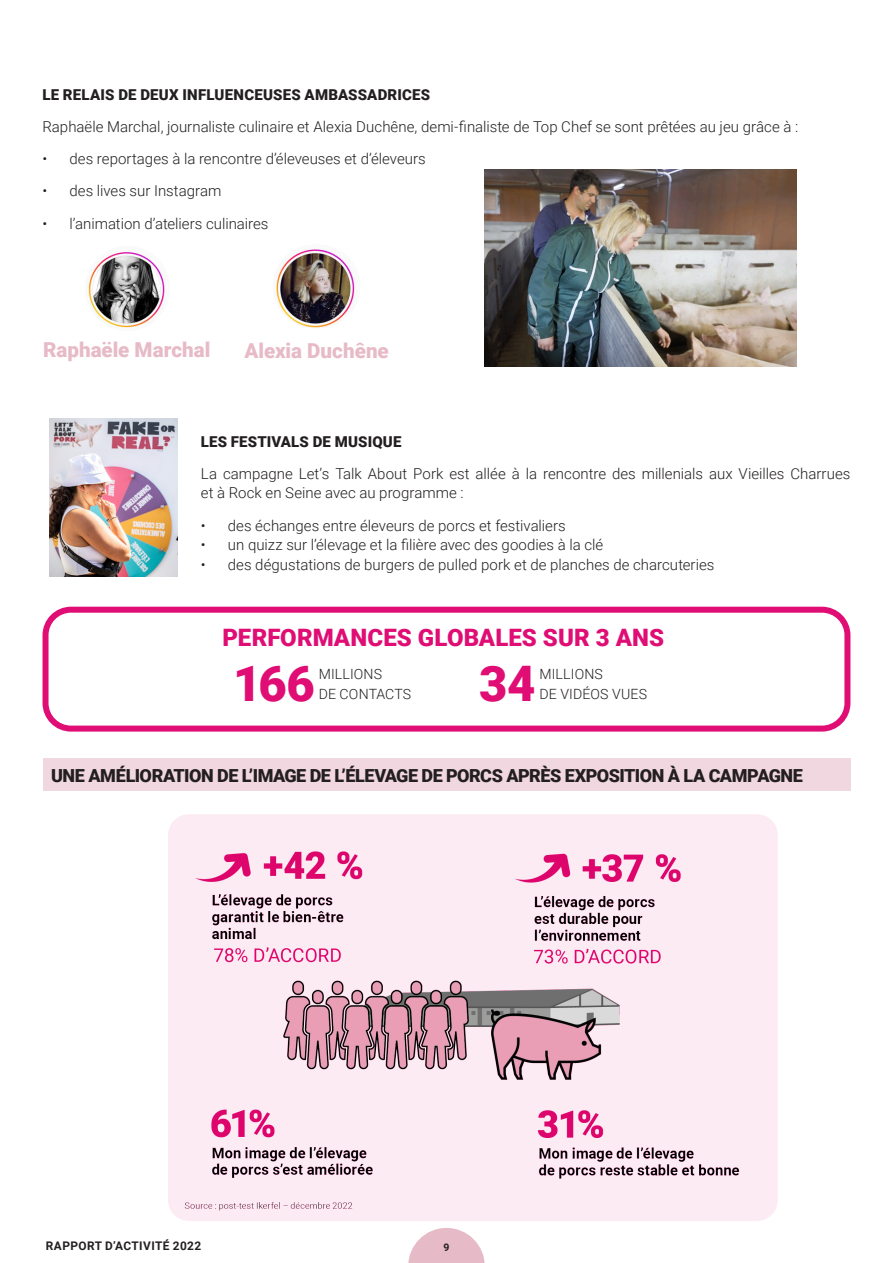
<style>
.page{position:relative;width:893px;height:1263px;background:#fff}
.page>*{position:absolute;margin:0;border:0;box-sizing:border-box;transform-origin:0 0}
.texte_courant{font:900 49.05px "Roboto";color:#df0d74}
.texte_courant-2{font:900 24px "Roboto";letter-spacing:.005em;color:#df0d74}
.texte_courant-3{font:900 20.55px "Roboto";color:#e7bac7}
.texte_courant-4{font:900 18px "Roboto";letter-spacing:-.025em;color:#231f20}
.texte_courant-5{font:300 15px/19.5px "Roboto";color:#231f20}
.texte_courant-6{font:900 15px "Roboto";letter-spacing:.01em;color:#231f20}
.texte_courant-7{font:300 14.1px/19.8px "Roboto";letter-spacing:.01em;color:#231f20}
.t1{font:700 11.85px "Roboto";letter-spacing:.035em;color:#231f20}
.t2{font:700 10.5px "Roboto";color:#231f20}
</style>
<div class="page">
<svg style="left:408px;top:1228px;width:77px;height:35px"></svg>
<div style="left:43px;top:758px;width:807px;height:33px;background:#f1d7df"></div>
<img style="left:85px;top:246px;width:85px;height:85px;border-radius:42px">
<img style="left:273px;top:244px;width:87px;height:84px;border-radius:42px">
<div style="left:43px;top:607px;width:807px;height:125px;border:6px solid #df0d74;border-radius:26px"></div>
<img style="left:169px;top:815px;width:609px;height:405px">
<img style="left:50px;top:418px;width:127px;height:159px">
<img style="left:485px;top:169px;width:312px;height:198px">
<p class="texte_courant-6" style="left:43px;top:84px;width:389px">LE RELAIS DE DEUX INFLUENCEUSES AMBASSADRICES</p>
<p class="texte_courant-5" style="left:43px;top:116px;width:757px">Raphaële Marchal, journaliste culinaire et Alexia Duchêne, demi-finaliste de Top Chef se sont prêtées au jeu grâce à :</p>
<p class="texte_courant-5" style="left:43px;top:149px;width:385px">• des reportages à la rencontre d’éleveuses et d’éleveurs</p>
<p class="texte_courant-5" style="left:43px;top:181px;width:180px">• des lives sur Instagram</p>
<p class="texte_courant-5" style="left:43px;top:213px;width:227px">• l’animation d’ateliers culinaires</p>
<p class="texte_courant-3" style="left:43px;top:335px;width:169px">Raphaële Marchal</p>
<p class="texte_courant-3" style="left:244px;top:336px;width:146px">Alexia Duchêne</p>
<p class="texte_courant-6" style="left:201px;top:431px;width:202px">LES FESTIVALS DE MUSIQUE</p>
<p class="texte_courant-5" style="left:201px;top:463px;width:651px">La campagne Let’s Talk About Pork est allée à la rencontre des millenials aux Vieilles Charrues et à Rock en Seine avec au programme :</p>
<p class="texte_courant-5" style="left:201px;top:515px;width:366px">• des échanges entre éleveurs de porcs et festivaliers</p>
<p class="texte_courant-5" style="left:201px;top:535px;width:404px">• un quizz sur l’élevage et la filière avec des goodies à la clé</p>
<p class="texte_courant-5" style="left:201px;top:554px;width:515px">• des dégustations de burgers de pulled pork et de planches de charcuteries</p>
<p class="texte_courant-2" style="left:222px;top:621px;width:443px">PERFORMANCES GLOBALES SUR 3 ANS</p>
<p class="texte_courant" style="left:479px;top:650px;width:58px">34</p>
<p class="texte_courant-7" style="left:540px;top:664px;width:65px">MILLIONS</p>
<p class="texte_courant" style="left:233px;top:650px;width:83px">166</p>
<p class="texte_courant-7" style="left:319px;top:664px;width:94px">MILLIONS<br>DE CONTACTS</p>
<p class="texte_courant-7" style="left:540px;top:684px;width:109px">DE VIDÉOS VUES</p>
<p class="texte_courant-4" style="left:51px;top:763px;width:753px">UNE AMÉLIORATION DE L’IMAGE DE L’ÉLEVAGE DE PORCS APRÈS EXPOSITION À LA CAMPAGNE</p>
<p class="t1" style="left:46px;top:1238px;width:157px">RAPPORT D’ACTIVITÉ 2022</p>
<p class="t2" style="left:443px;top:1240px;width:8px">9</p>
</div>
